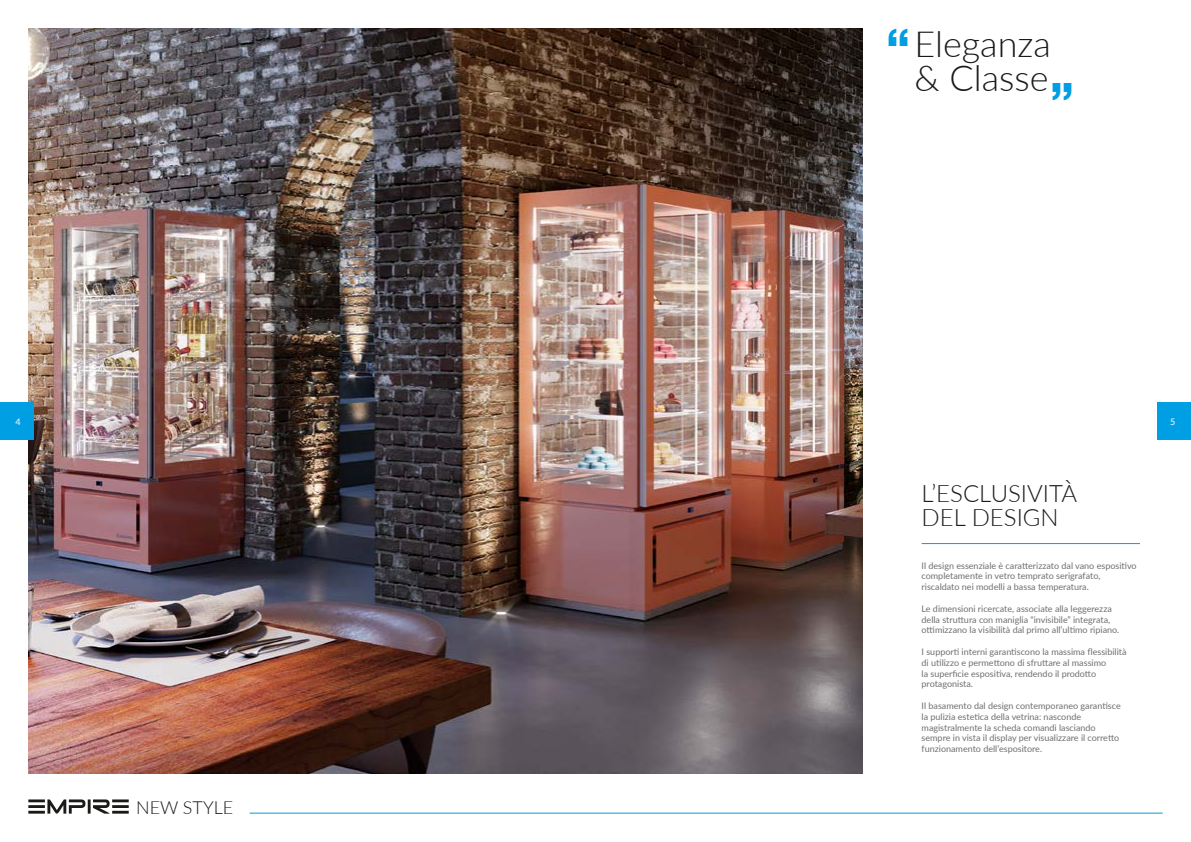
<style>
.page{position:relative;width:1191px;height:842px;background:#fff}
.page>*{position:absolute;margin:0;border:0;box-sizing:border-box;transform-origin:0 0}
.t1{font:800 48px "Helvetica Neue LT Std";color:#009ee3}
.t2{font:300 36px/34px "Lato";color:#1a1a18;text-align:right}
.t3{font:300 24px/24px "Lato";color:#1a1a18}
.t4{font:300 18px "Lato";color:#1a1a18}
.t5{font:9px/10.8px "Lato";color:#6f6f6e}
.t6{font:9px "Lato";color:#fff}
.s1{font-family:"Helvetica Neue LT Std";font-weight:800;font-size:48px;color:#009ee3}
</style>
<div class="page">
<img style="left:28px;top:28px;width:834px;height:746px">
<hr style="left:921px;top:543px;width:219px;height:1px;background:#009ee3">
<hr style="left:249px;top:813px;width:913px;height:1px;background:#009ee3">
<svg style="left:28px;top:799px;width:101px;height:15px"></svg>
<div style="left:0;top:402px;width:34px;height:38px;background:#009ee3"></div>
<div style="left:1156px;top:402px;width:35px;height:38px;background:#009ee3"></div>
<h2 class="t2" style="left:886px;top:26px;width:166px"><span class="s1">“</span>Eleganza &amp; Classe</h2>
<h1 class="t1" style="left:1074px;top:111px;width:25px;rotate:-180deg">“</h1>
<p class="t6" style="left:16px;top:415px;width:7px">4</p>
<p class="t6" style="left:1170px;top:415px;width:7px">5</p>
<h3 class="t4" style="left:136px;top:795px;width:99px">NEW STYLE</h3>
<h3 class="t3" style="left:921px;top:481px;width:157px">L’ESCLUSIVITÀ<br>DEL DESIGN</h3>
<p class="t5" style="left:921px;top:559px;width:217px">Il design essenziale è caratterizzato dal vano espositivo completamente in vetro temprato serigrafato, riscaldato nei modelli a bassa temperatura.</p>
<p class="t5" style="left:921px;top:603px;width:199px">Le dimensioni ricercate, associate alla leggerezza della struttura con maniglia “invisibile” integrata, ottimizzano la visibilità dal primo all’ultimo ripiano.</p>
<p class="t5" style="left:921px;top:646px;width:206px">I supporti interni garantiscono la massima flessibilità di utilizzo e permettono di sfruttare al massimo<br>la superficie espositiva, rendendo il prodotto protagonista.</p>
<p class="t5" style="left:921px;top:700px;width:201px">Il basamento dal design contemporaneo garantisce la pulizia estetica della vetrina: nasconde magistralmente la scheda comandi lasciando sempre in vista il display per visualizzare il corretto funzionamento dell’espositore.</p>
</div>
